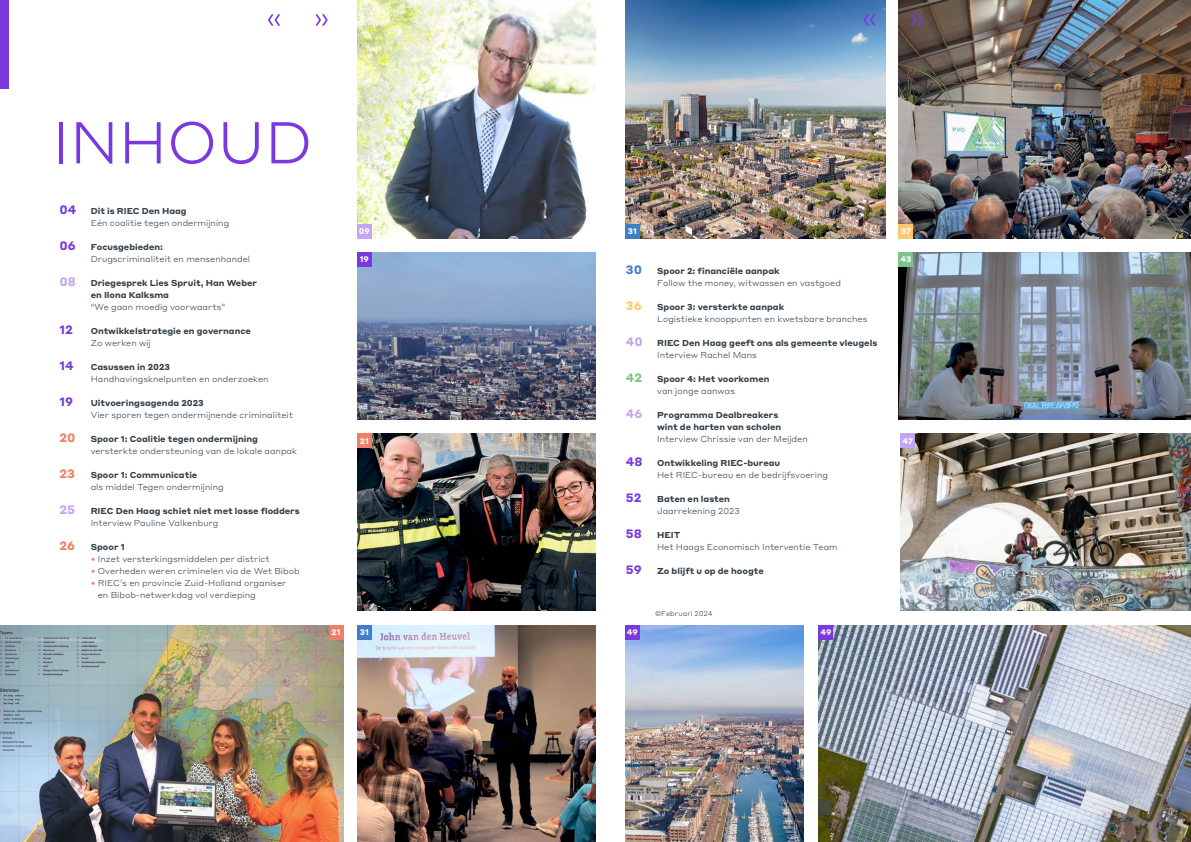
<style>
.page{position:relative;width:1191px;height:842px;background:#fff}
.page>*{position:absolute;margin:0;border:0;box-sizing:border-box;transform-origin:0 0}
.t1{font:300 58px "Styrene ALC";letter-spacing:-.01em;color:#7a39df}
.t2{font:700 12px "Styrene ALC";color:#7a39df}
.t3{font:700 12px "Styrene ALC";color:#f07f64}
.t4{font:700 12px "Styrene ALC";color:#c3a6f1}
.t5{font:700 12px "Styrene ALC";color:#fcca6d}
.t6{font:300 8.5px/12px "Styrene ALC";color:#333f48}
.t7{font:700 8.5px/12px "Styrene ALC";color:#333f48}
.t8{font:700 8px "Styrene ALC";color:#fff}
.t9{font:300 7px "Styrene ALC";color:#333f48}
.s1{font-weight:700;font-size:12px;color:#7a39df}
.s2{font-weight:700}
.s3{font-size:12px;color:#c3a6f1}
.s4{color:#f07f64}
.s5{font-weight:700;font-size:12px;color:#407ec9}
.s6{font-weight:300}
.s7{font-size:12px;color:#7ec389}
</style>
<div class="page">
<div style="left:0;top:0;width:9px;height:89px;background:#7a39df"></div>
<img style="left:625px;top:0;width:260px;height:238px">
<div style="left:625px;top:224px;width:14px;height:14px;background:#407ec9"></div>
<img style="left:899px;top:0;width:292px;height:238px">
<div style="left:899px;top:224px;width:14px;height:14px;background:#fcca6d"></div>
<img style="left:899px;top:252px;width:292px;height:168px">
<div style="left:899px;top:252px;width:14px;height:14px;background:#7ec389"></div>
<img style="left:900px;top:434px;width:291px;height:177px">
<div style="left:900px;top:434px;width:15px;height:14px;background:#c3a6f1"></div>
<img style="left:819px;top:625px;width:372px;height:217px">
<div style="left:819px;top:625px;width:14px;height:14px;background:#7a39df"></div>
<img style="left:625px;top:625px;width:179px;height:217px">
<div style="left:625px;top:625px;width:14px;height:14px;background:#7a39df"></div>
<img style="left:357px;top:0;width:238px;height:238px">
<div style="left:357px;top:224px;width:14px;height:14px;background:#c3a6f1"></div>
<img style="left:357px;top:252px;width:238px;height:168px">
<div style="left:357px;top:252px;width:14px;height:14px;background:#7a39df"></div>
<img style="left:357px;top:434px;width:238px;height:177px">
<div style="left:357px;top:434px;width:14px;height:14px;background:#f07f64"></div>
<img style="left:357px;top:625px;width:238px;height:217px">
<div style="left:357px;top:625px;width:14px;height:14px;background:#407ec9"></div>
<img style="left:0;top:625px;width:343px;height:217px">
<div style="left:329px;top:625px;width:14px;height:14px;background:#f07f64"></div>
<svg style="left:268px;top:14px;width:12px;height:12px"></svg>
<svg style="left:315px;top:14px;width:13px;height:12px"></svg>
<svg style="left:863px;top:14px;width:12px;height:12px"></svg>
<svg style="left:910px;top:14px;width:13px;height:12px"></svg>
<h1 class="t1" style="left:53px;top:94px;width:261px">INHOUD</h1>
<p class="t6" style="left:91px;top:204px;width:140px;text-indent:-31px"><span class="s1">04</span> <span class="s2">Dit is RIEC Den Haag<br></span>Eén coalitie tegen ondermijning</p>
<p class="t6" style="left:91px;top:240px;width:161px;text-indent:-31px"><span class="s1">06</span> <span class="s2">Focusgebieden:<br></span>Drugscriminaliteit en mensenhandel</p>
<p class="t7" style="left:91px;top:276px;width:168px;text-indent:-31px"><span class="s3">08</span> Driegesprek Lies Spruit, Han Weber en Ilona Kalksma</p>
<p class="t6" style="left:91px;top:300px;width:136px">“We gaan moedig voorwaarts”</p>
<h2 class="t2" style="left:60px;top:319px;width:15px">12</h2>
<p class="t7" style="left:91px;top:324px;width:162px">Ontwikkelstrategie en governance</p>
<p class="t6" style="left:91px;top:336px;width:62px">Zo werken wij</p>
<h2 class="t2" style="left:60px;top:355px;width:16px">14</h2>
<p class="t7" style="left:91px;top:360px;width:81px">Casussen in 2023</p>
<p class="t6" style="left:91px;top:372px;width:179px">Handhavingsknelpunten en onderzoeken</p>
<h2 class="t2" style="left:60px;top:391px;width:15px">19</h2>
<p class="t7" style="left:91px;top:396px;width:115px">Uitvoeringsagenda 2023</p>
<p class="t6" style="left:91px;top:408px;width:204px">Vier sporen tegen ondermijnende criminaliteit</p>
<h2 class="t3" style="left:60px;top:427px;width:18px">20</h2>
<p class="t7" style="left:91px;top:432px;width:169px">Spoor 1: Coalitie tegen ondermijning</p>
<p class="t6" style="left:91px;top:444px;width:208px">versterkte ondersteuning van de lokale aanpak</p>
<h2 class="t3" style="left:60px;top:463px;width:17px">23</h2>
<p class="t7" style="left:91px;top:468px;width:108px">Spoor 1: Communicatie</p>
<p class="t6" style="left:91px;top:480px;width:135px">als middel Tegen ondermijning</p>
<h2 class="t4" style="left:60px;top:499px;width:17px">25</h2>
<p class="t7" style="left:91px;top:504px;width:211px">RIEC Den Haag schiet niet met losse flodders</p>
<p class="t6" style="left:91px;top:516px;width:129px">Interview Pauline Valkenburg</p>
<h2 class="t3" style="left:60px;top:535px;width:17px">26</h2>
<p class="t7" style="left:91px;top:540px;width:35px">Spoor 1</p>
<p class="t6" style="left:91px;top:552px;width:181px"><span class="s4">•</span> Inzet versterkingsmiddelen per district</p>
<p class="t6" style="left:91px;top:564px;width:210px"><span class="s4">•</span> Overheden weren criminelen via de Wet Bibob</p>
<p class="t6" style="left:98px;top:576px;width:190px;text-indent:-7px"><span class="s4">•</span> RIEC’s en provincie Zuid-Holland organiser en Bibob-netwerkdag vol verdieping</p>
<p class="t8" style="left:359px;top:224px;width:12px">09</p>
<p class="t8" style="left:360px;top:253px;width:11px">19</p>
<p class="t8" style="left:360px;top:434px;width:10px">21</p>
<p class="t8" style="left:331px;top:625px;width:10px">21</p>
<p class="t8" style="left:360px;top:625px;width:11px">31</p>
<p class="t8" style="left:628px;top:224px;width:11px">31</p>
<p class="t8" style="left:901px;top:224px;width:12px">37</p>
<p class="t8" style="left:900px;top:253px;width:12px">43</p>
<p class="t6" style="left:657px;top:264px;width:185px;text-indent:-31px"><span class="s5">30</span> <span class="s2">Spoor 2: financiële aanpak<br></span>Follow the money, witwassen en vastgoed</p>
<h2 class="t5" style="left:626px;top:295px;width:17px">36</h2>
<p class="t7" style="left:657px;top:300px;width:129px">Spoor 3: versterkte aanpak</p>
<p class="t6" style="left:657px;top:312px;width:212px">Logistieke knooppunten en kwetsbare branches</p>
<p class="t7" style="left:657px;top:336px;width:222px;text-indent:-31px"><span class="s3">40</span> RIEC Den Haag geeft ons als gemeente vleugels<br><span class="s6">Interview Rachel Mans</span></p>
<p class="t7" style="left:626px;top:372px;width:145px;text-align:center"><span class="s7">42</span> Spoor 4: Het voorkomen <span class="s6">van jonge aanwas</span></p>
<p class="t7" style="left:657px;top:408px;width:126px;text-indent:-31px"><span class="s3">46</span> Programma Dealbreakers wint de harten van scholen</p>
<p class="t6" style="left:657px;top:432px;width:152px">Interview Chrissie van der Meijden</p>
<p class="t6" style="left:657px;top:456px;width:172px;text-indent:-31px"><span class="s1">48</span> <span class="s2">Ontwikkeling RIEC-bureau<br></span>Het RIEC-bureau en de bedrijfsvoering</p>
<h2 class="t2" style="left:626px;top:487px;width:17px">52</h2>
<p class="t7" style="left:657px;top:492px;width:74px">Baten en lasten</p>
<p class="t6" style="left:657px;top:504px;width:84px">Jaarrekening 2023</p>
<h2 class="t2" style="left:626px;top:523px;width:17px">58</h2>
<p class="t7" style="left:657px;top:528px;width:25px">HEIT</p>
<p class="t6" style="left:657px;top:540px;width:182px">Het Haags Economisch Interventie Team</p>
<h2 class="t2" style="left:626px;top:559px;width:17px">59</h2>
<p class="t7" style="left:657px;top:564px;width:108px">Zo blijft u op de hoogte</p>
<p class="t9" style="left:655px;top:608px;width:59px">©Februari 2024</p>
<p class="t8" style="left:627px;top:625px;width:12px">49</p>
<p class="t8" style="left:820px;top:625px;width:12px">49</p>
<p class="t8" style="left:902px;top:434px;width:12px">47</p>
</div>
